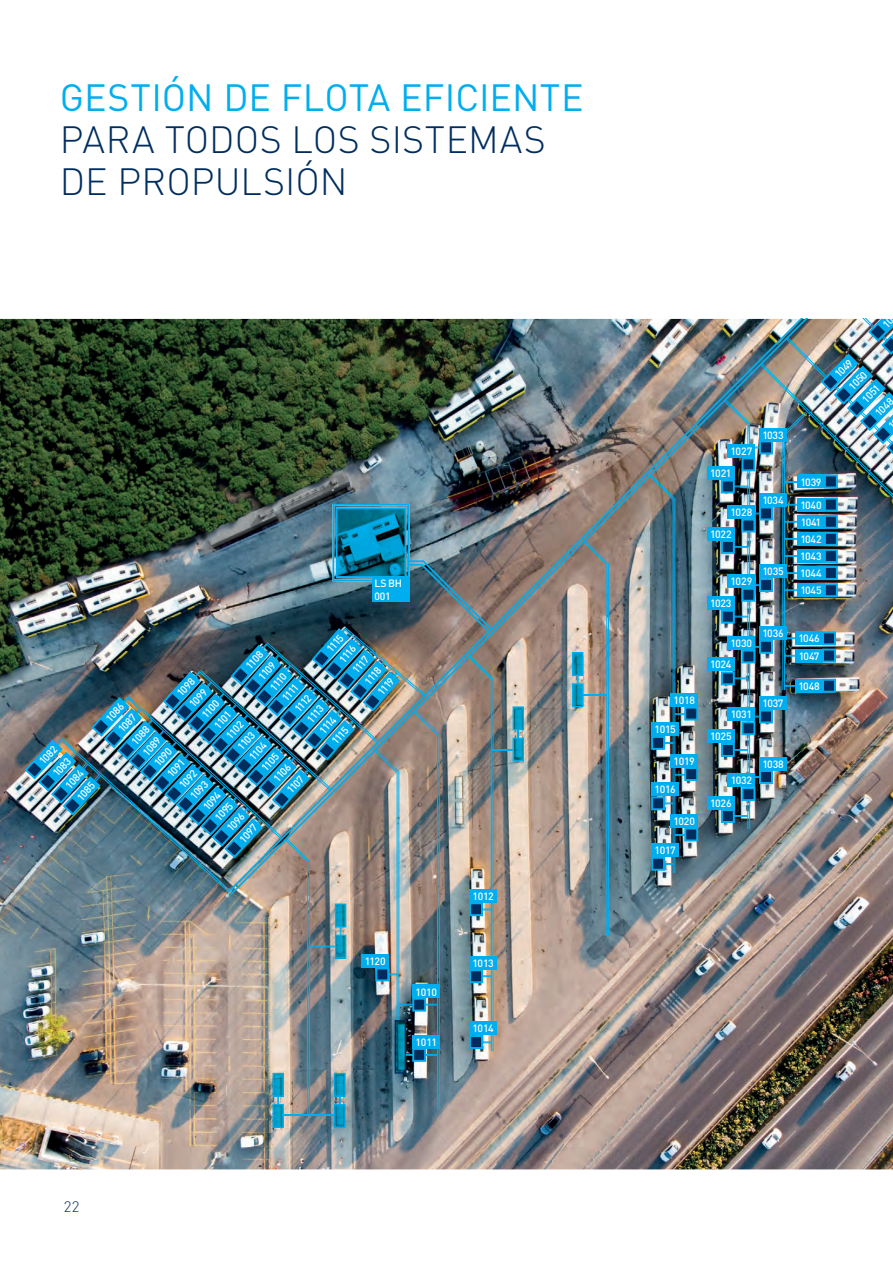
<style>
.page{position:relative;width:893px;height:1263px;background:#fff}
.page>*{position:absolute;margin:0;border:0;box-sizing:border-box;transform-origin:0 0}
.Überschrift_2_Sonder{font:300 37.5px/42px "DINOT";letter-spacing:.005em;color:#002d5e}
.Überschrift_1_Sonder{font:37.5px "DINOT";color:#00aeef}
.t1{font:300 15px "DINOT";color:#002d5e}
.t2{font:500 10.5px/18.6px "DIN Pro";letter-spacing:-.02em;color:#fff;text-align:justify}
</style>
<div class="page">
<img style="left:0;top:319px;width:893px;height:850px">
<img style="left:226px;top:319px;width:594px;height:575px">
<div style="left:685px;top:828px;width:12px;height:12px;background:#002d5e"></div>
<div style="left:684px;top:827px;width:14px;height:14px;border:2px solid #00aeef"></div>
<div style="left:721px;top:479px;width:14px;height:14px;border:2px solid #00aeef"></div>
<div style="left:721px;top:671px;width:14px;height:14px;border:2px solid #00aeef"></div>
<div style="left:685px;top:768px;width:12px;height:12px;background:#002d5e"></div>
<div style="left:684px;top:767px;width:14px;height:14px;border:2px solid #00aeef"></div>
<div style="left:721px;top:540px;width:14px;height:14px;border:2px solid #00aeef"></div>
<div style="left:721px;top:743px;width:14px;height:14px;border:2px solid #00aeef"></div>
<div style="left:685px;top:708px;width:12px;height:11px;background:#002d5e"></div>
<div style="left:684px;top:707px;width:14px;height:13px;border:2px solid #00aeef"></div>
<div style="left:721px;top:610px;width:14px;height:14px;border:2px solid #00aeef"></div>
<div style="left:721px;top:809px;width:14px;height:14px;border:2px solid #00aeef"></div>
<div style="left:670px;top:693px;width:28px;height:14px;background:#00aeef"></div>
<div style="left:670px;top:754px;width:28px;height:13px;background:#00aeef"></div>
<div style="left:670px;top:814px;width:28px;height:14px;background:#00aeef"></div>
<img style="left:519px;top:708px;width:3px;height:20px">
<img style="left:519px;top:740px;width:3px;height:19px">
<img style="left:648px;top:474px;width:37px;height:400px">
<div style="left:707px;top:466px;width:28px;height:13px;background:#00aeef"></div>
<div style="left:707px;top:526px;width:28px;height:14px;background:#00aeef"></div>
<div style="left:707px;top:596px;width:28px;height:14px;background:#00aeef"></div>
<div style="left:707px;top:657px;width:28px;height:14px;background:#00aeef"></div>
<div style="left:707px;top:729px;width:28px;height:14px;background:#00aeef"></div>
<div style="left:707px;top:796px;width:28px;height:14px;background:#00aeef"></div>
<div style="left:513px;top:706px;width:11px;height:24px;border:1px solid #00aeef"></div>
<div style="left:513px;top:738px;width:11px;height:23px;border:1px solid #00aeef"></div>
<img style="left:574px;top:654px;width:3px;height:20px">
<img style="left:574px;top:685px;width:3px;height:20px">
<div style="left:572px;top:652px;width:11px;height:24px;border:1px solid #00aeef"></div>
<div style="left:572px;top:683px;width:11px;height:24px;border:1px solid #00aeef"></div>
<img style="left:336px;top:1116px;width:8px;height:10px">
<div style="left:334px;top:1104px;width:12px;height:24px;border:1px solid #00aeef"></div>
<img style="left:274px;top:1116px;width:8px;height:10px">
<div style="left:272px;top:1104px;width:12px;height:24px;border:1px solid #00aeef"></div>
<svg style="left:577px;top:539px;width:32px;height:398px;background:#909897"></svg>
<img style="left:23px;top:504px;width:496px;height:612px">
<img style="left:723px;top:318px;width:170px;height:512px">
<p class="Überschrift_1_Sonder" style="left:60px;top:74px;width:525px">GESTIÓN DE FLOTA EFICIENTE</p>
<p class="Überschrift_2_Sonder" style="left:60px;top:118px;width:488px">PARA TODOS LOS SISTEMAS<br>DE PROPULSIÓN</p>
<p class="t2" style="left:762px;top:424px;width:23px">1033</p>
<p class="t2" style="left:829px;top:368px;width:22px;rotate:-45deg">1049</p>
<p class="t2" style="left:843px;top:381px;width:23px;rotate:-45deg">1050<br>1051<br>1048<br>1</p>
<p class="t2" style="left:731px;top:441px;width:23px">1027</p>
<p class="t2" style="left:710px;top:462px;width:23px">1021</p>
<p class="t2" style="left:800px;top:471px;width:23px">1039</p>
<p class="t2" style="left:731px;top:502px;width:23px">1028</p>
<p class="t2" style="left:762px;top:489px;width:23px">1034</p>
<p class="t2" style="left:800px;top:494px;width:23px">1040</p>
<p class="t2" style="left:801px;top:511px;width:22px">1041</p>
<p class="t2" style="left:710px;top:523px;width:23px">1022</p>
<p class="t2" style="left:800px;top:529px;width:23px">1042</p>
<p class="t2" style="left:800px;top:546px;width:23px">1043</p>
<p class="t2" style="left:375px;top:576px;width:29px;line-height:12.6px">LS BH<br>001</p>
<p class="t2" style="left:731px;top:571px;width:23px">1029</p>
<p class="t2" style="left:710px;top:593px;width:23px">1023</p>
<p class="t2" style="left:762px;top:561px;width:23px">1035</p>
<p class="t2" style="left:800px;top:563px;width:23px">1044</p>
<p class="t2" style="left:800px;top:580px;width:23px">1045</p>
<p class="t2" style="left:33px;top:756px;width:23px;rotate:-48deg">1082</p>
<p class="t2" style="left:47px;top:768px;width:23px;rotate:-48deg">1083</p>
<p class="t2" style="left:60px;top:780px;width:23px;rotate:-48deg">1084</p>
<p class="t2" style="left:71px;top:792px;width:23px;rotate:-48deg">1085</p>
<p class="t2" style="left:321px;top:644px;width:21px;rotate:-49deg">1115</p>
<p class="t2" style="left:334px;top:654px;width:21px;rotate:-49deg">1116</p>
<p class="t2" style="left:240px;top:660px;width:22px;rotate:-48deg">1108</p>
<p class="t2" style="left:346px;top:665px;width:21px;rotate:-49deg">1117</p>
<p class="t2" style="left:253px;top:671px;width:22px;rotate:-48deg">1109</p>
<p class="t2" style="left:359px;top:676px;width:21px;rotate:-49deg">1118</p>
<p class="t2" style="left:264px;top:682px;width:21px;rotate:-48deg">1110</p>
<p class="t2" style="left:171px;top:687px;width:23px;rotate:-47deg">1098</p>
<p class="t2" style="left:372px;top:687px;width:21px;rotate:-49deg">1119</p>
<p class="t2" style="left:276px;top:692px;width:20px;rotate:-48deg">1111</p>
<p class="t2" style="left:183px;top:698px;width:23px;rotate:-47deg">1099</p>
<p class="t2" style="left:289px;top:703px;width:21px;rotate:-48deg">1112</p>
<p class="t2" style="left:196px;top:709px;width:22px;rotate:-47deg">1100</p>
<p class="t2" style="left:100px;top:713px;width:23px;rotate:-47deg">1086</p>
<p class="t2" style="left:301px;top:714px;width:21px;rotate:-48deg">1113</p>
<p class="t2" style="left:208px;top:720px;width:21px;rotate:-47deg">1101</p>
<p class="t2" style="left:113px;top:724px;width:23px;rotate:-47deg">1087</p>
<p class="t2" style="left:314px;top:725px;width:21px;rotate:-48deg">1114</p>
<p class="t2" style="left:221px;top:730px;width:22px;rotate:-47deg">1102</p>
<p class="t2" style="left:126px;top:736px;width:23px;rotate:-47deg">1088</p>
<p class="t2" style="left:326px;top:736px;width:21px;rotate:-48deg">1115</p>
<p class="t2" style="left:232px;top:741px;width:22px;rotate:-47deg">1103</p>
<p class="t2" style="left:137px;top:747px;width:23px;rotate:-47deg">1089</p>
<p class="t2" style="left:243px;top:751px;width:22px;rotate:-47deg">1104</p>
<p class="t2" style="left:148px;top:757px;width:23px;rotate:-47deg">1090</p>
<p class="t2" style="left:256px;top:762px;width:22px;rotate:-47deg">1105</p>
<p class="t2" style="left:161px;top:768px;width:22px;rotate:-47deg">1091</p>
<p class="t2" style="left:268px;top:773px;width:22px;rotate:-47deg">1106</p>
<p class="t2" style="left:173px;top:779px;width:23px;rotate:-47deg">1092</p>
<p class="t2" style="left:281px;top:785px;width:22px;rotate:-47deg">1107</p>
<p class="t2" style="left:185px;top:790px;width:23px;rotate:-47deg">1093</p>
<p class="t2" style="left:197px;top:801px;width:22px;rotate:-47deg">1094</p>
<p class="t2" style="left:209px;top:812px;width:22px;rotate:-47deg">1095</p>
<p class="t2" style="left:221px;top:822px;width:22px;rotate:-47deg">1096</p>
<p class="t2" style="left:234px;top:834px;width:23px;rotate:-47deg">1097</p>
<p class="t2" style="left:673px;top:689px;width:23px">1018</p>
<p class="t2" style="left:654px;top:719px;width:23px">1015</p>
<p class="t2" style="left:674px;top:750px;width:23px">1019</p>
<p class="t2" style="left:654px;top:779px;width:23px">1016</p>
<p class="t2" style="left:673px;top:811px;width:23px">1020</p>
<p class="t2" style="left:731px;top:633px;width:23px">1030</p>
<p class="t2" style="left:710px;top:654px;width:23px">1024</p>
<p class="t2" style="left:762px;top:623px;width:23px">1036</p>
<p class="t2" style="left:731px;top:704px;width:23px">1031</p>
<p class="t2" style="left:710px;top:726px;width:23px">1025</p>
<p class="t2" style="left:731px;top:770px;width:23px">1032</p>
<p class="t2" style="left:710px;top:792px;width:23px">1026</p>
<p class="t2" style="left:762px;top:692px;width:23px">1037</p>
<p class="t2" style="left:762px;top:754px;width:23px">1038</p>
<p class="t2" style="left:798px;top:628px;width:23px">1046</p>
<p class="t2" style="left:799px;top:645px;width:22px">1047</p>
<p class="t2" style="left:798px;top:675px;width:23px">1048</p>
<p class="t2" style="left:654px;top:840px;width:23px">1017</p>
<p class="t2" style="left:472px;top:885px;width:23px">1012</p>
<p class="t2" style="left:365px;top:950px;width:23px">1120</p>
<p class="t2" style="left:472px;top:952px;width:23px">1013</p>
<p class="t2" style="left:415px;top:981px;width:23px">1010</p>
<p class="t2" style="left:472px;top:1018px;width:23px">1014</p>
<p class="t2" style="left:415px;top:1031px;width:23px">1011</p>
<h2 class="t1" style="left:64px;top:1197px;width:17px">22</h2>
</div>
